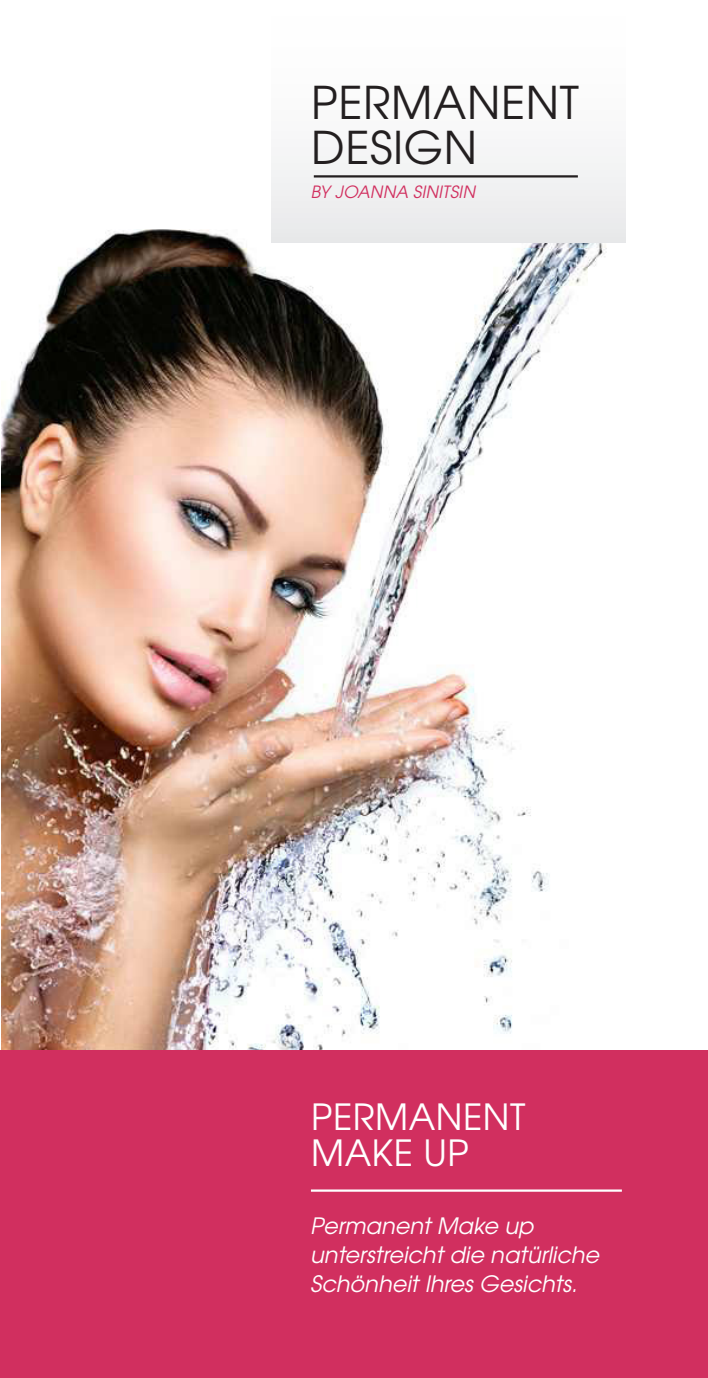
<style>
.page{position:relative;width:708px;height:1378px;background:#fff}
.page>*{position:absolute;margin:0;border:0;box-sizing:border-box;transform-origin:0 0}
.t1{font:45px/45px "Te X Gyre Adventor";letter-spacing:.015em;color:#231f20}
.t2{font:36px/36px "Te X Gyre Adventor";letter-spacing:.015em;color:#fff}
.t3{font:italic 22.5px/29.2px "Te X Gyre Adventor";color:#fff}
.t4{font:italic 16.88px "Te X Gyre Adventor";letter-spacing:.015em;color:#d12f5f}
</style>
<div class="page">
<img style="left:1px;top:230px;width:624px;height:820px">
<div style="left:0;top:1050px;width:708px;height:328px;background:#d12f5f"></div>
<div style="left:271px;top:0;width:354px;height:242px;background:linear-gradient(to bottom,#fff,#ebebed)"></div>
<hr style="left:314px;top:175px;width:264px;height:2px;background:#231f20">
<hr style="left:311px;top:1189px;width:311px;height:2px;background:#fff">
<h1 class="t1" style="left:311px;top:77px;width:269px">PERMANENT<br>DESIGN</h1>
<p class="t4" style="left:311px;top:178px;width:166px">By Joanna Sinitsin</p>
<h2 class="t2" style="left:311px;top:1096px;width:216px">PERMANENT<br>MAKE UP</h2>
<p class="t3" style="left:311px;top:1209px;width:290px">Permanent Make up unterstreicht die natürliche<br>Schönheit Ihres Gesichts.</p>
</div>
